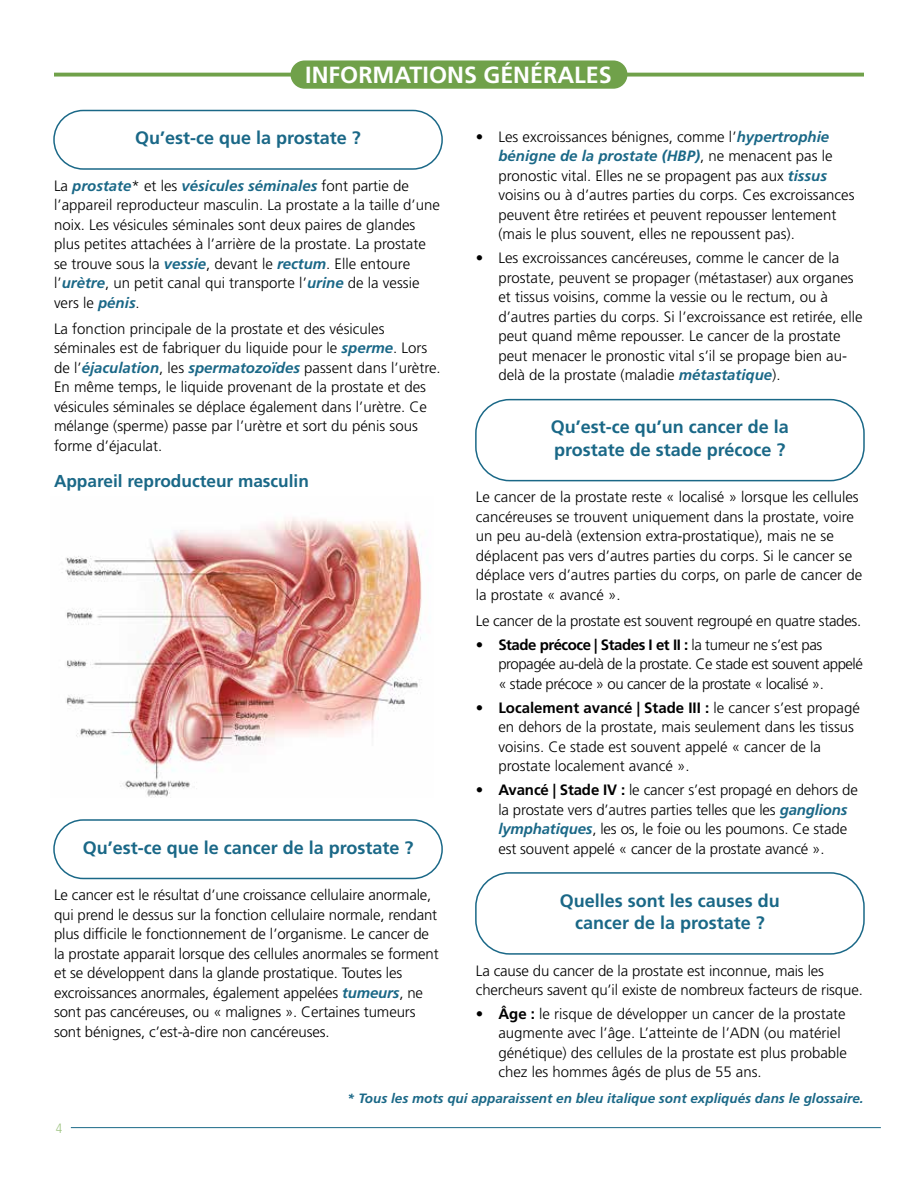
<style>
.page{position:relative;width:918px;height:1188px;background:#fff}
.page>*{position:absolute;margin:0;border:0;box-sizing:border-box;transform-origin:0 0}
.t1{font:700 23.4px "Frutiger LT Pro";color:#fff}
.t2{font:700 18px/22.5px "Frutiger LT Pro";color:#1a6887}
.t3{font:700 17.25px "Frutiger LT Pro";color:#1a6887}
.t4{font:300 15px/19.5px "Frutiger LT Pro";color:#000}
.t5{font:300 15px/19.5px "Frutiger LT Pro";letter-spacing:-.03em;color:#000}
.t6{font:300 15px "Frutiger LT Pro";letter-spacing:-.02em;color:#000}
.t7{font:italic 700 13.5px "Frutiger LT Pro";color:#1a6887}
.t8{font:300 condensed 13.5px "Frutiger LT Pro";color:#9fc483}
.s1{font-weight:700;font-style:italic;color:#1a6887}
.s2{font-weight:700}
</style>
<div class="page">
<hr style="left:71px;top:1127px;width:810px;height:1px;background:#1a6887">
<img style="left:62px;top:518px;width:360px;height:279px">
<svg style="left:54px;top:73px;width:810px;height:4px;background:#80ab5e"></svg>
<div style="left:53px;top:110px;width:390px;height:60px;border:2px solid #1a6887;border-radius:29px"></div>
<div style="left:53px;top:819px;width:390px;height:60px;border:2px solid #1a6887;border-radius:29px"></div>
<div style="left:475px;top:399px;width:390px;height:82px;border:2px solid #1a6887;border-radius:34px"></div>
<div style="left:475px;top:872px;width:390px;height:83px;border:2px solid #1a6887;border-radius:34px"></div>
<div style="left:291px;top:60px;width:336px;height:29px;background:#70a14a;border-radius:14px"></div>
<h1 class="t1" style="left:305px;top:61px;width:308px">INFORMATIONS GÉNÉRALES</h1>
<p class="t2" style="left:135px;top:127px;width:227px">Qu’est-ce que la prostate ?</p>
<p class="t4" style="left:54px;top:176px;width:387px">La <span class="s1">prostate</span>* et les <span class="s1">vésicules séminales</span> font partie de l’appareil reproducteur masculin. La prostate a la taille d’une noix. Les vésicules séminales sont deux paires de glandes plus petites attachées à l’arrière de la prostate. La prostate se trouve sous la <span class="s1">vessie</span>, devant le <span class="s1">rectum</span>. Elle entoure l’<span class="s1">urètre</span>, un petit canal qui transporte l’<span class="s1">urine</span> de la vessie vers le <span class="s1">pénis</span>.</p>
<p class="t4" style="left:54px;top:319px;width:385px">La fonction principale de la prostate et des vésicules séminales est de fabriquer du liquide pour le <span class="s1">sperme</span>. Lors de l’<span class="s1">éjaculation</span>, les <span class="s1">spermatozoïdes</span> passent dans l’urètre.<br>En même temps, le liquide provenant de la prostate et des vésicules séminales se déplace également dans l’urètre. Ce mélange (sperme) passe par l’urètre et sort du pénis sous forme d’éjaculat.</p>
<p class="t3" style="left:54px;top:471px;width:256px">Appareil reproducteur masculin</p>
<p class="t2" style="left:83px;top:836px;width:332px">Qu’est-ce que le cancer de la prostate ?</p>
<p class="t4" style="left:54px;top:885px;width:386px">Le cancer est le résultat d’une croissance cellulaire anormale, qui prend le dessus sur la fonction cellulaire normale, rendant plus difficile le fonctionnement de l’organisme. Le cancer de la prostate apparait lorsque des cellules anormales se forment et se développent dans la glande prostatique. Toutes les excroissances anormales, également appelées <span class="s1">tumeurs</span>, ne sont pas cancéreuses, ou « malignes ». Certaines tumeurs sont bénignes, c’est-à-dire non cancéreuses.</p>
<p class="t4" style="left:498px;top:127px;width:358px;text-indent:-22px">• Les excroissances bénignes, comme l’<span class="s1">hypertrophie bénigne de la prostate (HBP)</span>, ne menacent pas le pronostic vital. Elles ne se propagent pas aux <span class="s1">tissus </span>voisins ou à d’autres parties du corps. Ces excroissances peuvent être retirées et peuvent repousser lentement (mais le plus souvent, elles ne repoussent pas).</p>
<p class="t4" style="left:498px;top:248px;width:366px;text-indent:-22px">• Les excroissances cancéreuses, comme le cancer de la prostate, peuvent se propager (métastaser) aux organes et tissus voisins, comme la vessie ou le rectum, ou à d’autres parties du corps. Si l’excroissance est retirée, elle peut quand même repousser. Le cancer de la prostate peut menacer le pronostic vital s’il se propage bien au&shy;delà de la prostate (maladie <span class="s1">métastatique</span>).</p>
<p class="t2" style="left:551px;top:416px;width:240px">Qu’est-ce qu’un cancer de la prostate de stade précoce ?</p>
<p class="t4" style="left:476px;top:488px;width:388px">Le cancer de la prostate reste « localisé » lorsque les cellules cancéreuses se trouvent uniquement dans la prostate, voire un peu au-delà (extension extra-prostatique), mais ne se déplacent pas vers d’autres parties du corps. Si le cancer se déplace vers d’autres parties du corps, on parle de cancer de la prostate « avancé ».</p>
<p class="t6" style="left:476px;top:612px;width:384px">Le cancer de la prostate est souvent regroupé en quatre stades.</p>
<p class="t5" style="left:498px;top:635px;width:366px;text-indent:-22px">• <span class="s2">Stade précoce | Stades I et II :</span> la tumeur ne s’est pas propagée au-delà de la prostate. Ce stade est souvent appelé « stade précoce » ou cancer de la prostate « localisé ».</p>
<p class="t4" style="left:498px;top:698px;width:363px;text-indent:-22px">• <span class="s2">Localement avancé | Stade III :</span> le cancer s’est propagé en dehors de la prostate, mais seulement dans les tissus voisins. Ce stade est souvent appelé « cancer de la prostate localement avancé ».</p>
<p class="t4" style="left:498px;top:780px;width:361px;text-indent:-22px">• <span class="s2">Avancé | Stade IV :</span> le cancer s’est propagé en dehors de la prostate vers d’autres parties telles que les <span class="s1">ganglions lymphatiques</span>, les os, le foie ou les poumons. Ce stade est souvent appelé « cancer de la prostate avancé ».</p>
<p class="t2" style="left:560px;top:889px;width:222px;text-align:center">Quelles sont les causes du cancer de la prostate ?</p>
<p class="t4" style="left:476px;top:961px;width:386px">La cause du cancer de la prostate est inconnue, mais les chercheurs savent qu’il existe de nombreux facteurs de risque.</p>
<p class="t4" style="left:498px;top:1004px;width:350px;text-indent:-22px">• <span class="s2">Âge :</span> le risque de développer un cancer de la prostate augmente avec l’âge. L’atteinte de l’ADN (ou matériel génétique) des cellules de la prostate est plus probable chez les hommes âgés de plus de 55 ans.</p>
<p class="t8" style="left:56px;top:1120px;width:8px">4</p>
<p class="t7" style="left:347px;top:1091px;width:518px">* Tous les mots qui apparaissent en bleu italique sont expliqués dans le glossaire.</p>
</div>
